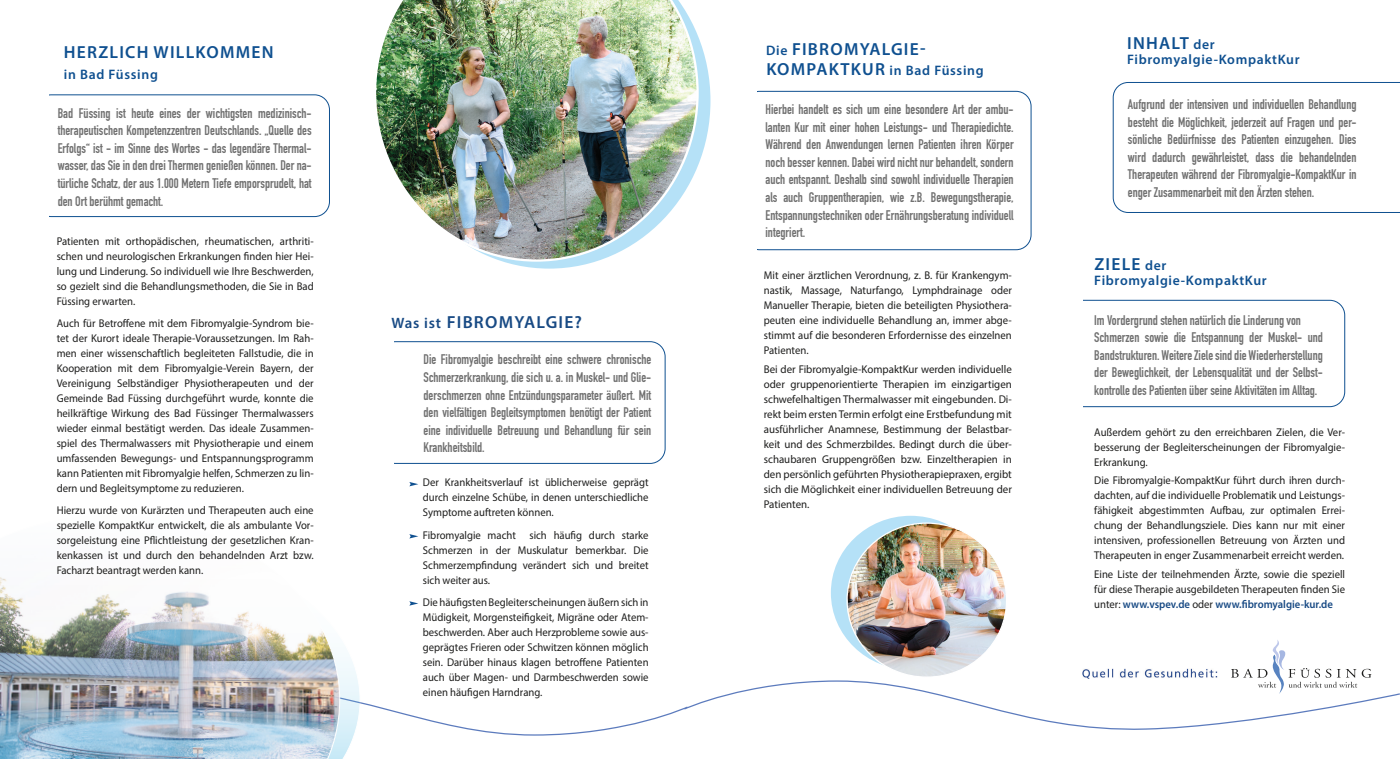
<style>
.page{position:relative;width:1400px;height:759px;background:#fff}
.page>*{position:absolute;margin:0;border:0;box-sizing:border-box;transform-origin:0 0}
.Ortschaften_Nummern{font:600 17.5px "Myriad Pro";letter-spacing:.07em;color:#0f5090}
.Ortschaften_Nummern-2{font:600 17.5px "Myriad Pro";letter-spacing:.07em;color:#184a84}
.Text_Kasten{font:700 13.75px/17.5px "DIN Condensed";color:#707070;text-align:justify;scale:.95 1}
.Adresse_Fließtext{font:700 13.75px/17.5px "DIN Condensed";color:#707070;text-align:justify;scale:.95 1}
.Ortschaften_Nummern-3{font:600 13.75px "Myriad Pro";letter-spacing:.05em;color:#0f5090}
.Adresse_Fließtext-2{font:11.25px/15px "Myriad Pro";color:#1d1d1c;text-align:justify;scale:.95 1}
.Adresse_Fließtext-3{font:11.25px/15px "Myriad Pro";color:#1d1d1c;text-align:justify}
.s1{font-size:15px}
.s2{font-size:13.75px}
.s3{font-size:17.5px}
.s4{font-weight:600;color:#184a84}
</style>
<div class="page">
<svg style="left:502px;top:39px;width:208px;height:229px"></svg>
<img style="left:376px;top:0;width:323px;height:261px">
<svg style="left:0;top:577px;width:340px;height:181px"></svg>
<img style="left:0;top:639px;width:1400px;height:97px">
<div style="left:831px;top:515px;width:159px;height:154px;background:#b5e1f7;border-radius:50%"></div>
<img style="left:847px;top:523px;width:159px;height:154px">
<svg style="left:409px;top:482px;width:9px;height:4px"></svg>
<svg style="left:409px;top:534px;width:9px;height:4px"></svg>
<svg style="left:409px;top:601px;width:9px;height:4px"></svg>
<div style="left:380px;top:341px;width:285px;height:122px;border:1px solid #0f5090;border-radius:15px"></div>
<div style="left:358px;top:338px;width:35px;height:136px;background:#fff"></div>
<svg style="left:1113px;top:82px;width:287px;height:131px"></svg>
<div style="left:1059px;top:300px;width:286px;height:107px;border:1px solid #0f5090;border-radius:15px"></div>
<div style="left:744px;top:91px;width:287px;height:159px;border:1px solid #0f5090;border-radius:15px"></div>
<div style="left:721px;top:82px;width:35px;height:183px;background:#fff"></div>
<div style="left:1047px;top:258px;width:35px;height:183px;background:#fff"></div>
<div style="left:36px;top:94px;width:294px;height:123px;border:1px solid #0f5090;border-radius:15px"></div>
<div style="left:12px;top:86px;width:37px;height:182px;background:#fff"></div>
<p class="Ortschaften_Nummern" style="left:64px;top:41px;width:211px">HERZLICH WILLKOMMEN</p>
<p class="Ortschaften_Nummern-3" style="left:64px;top:66px;width:96px">in Bad Füssing</p>
<p class="Text_Kasten" style="left:58px;top:104px;width:269px">Bad Füssing ist heute eines der wichtigsten medizinisch&shy;therapeutischen Kompetenzzentren Deutschlands. „Quelle des Erfolgs“ ist - im Sinne des Wortes - das legendäre Thermal&shy;wasser, das Sie in den drei Thermen genießen können. Der na&shy;türliche Schatz, der aus 1.000 Metern Tiefe emporsprudelt, hat den Ort berühmt gemacht.</p>
<p class="Adresse_Fließtext-2" style="left:57px;top:233px;width:272px">Patienten mit orthopädischen, rheumatischen, arthriti&shy;schen und neurologischen Erkrankungen finden hier Hei&shy;lung und Linderung. So individuell wie Ihre Beschwerden, so gezielt sind die Behandlungsmethoden, die Sie in Bad Füssing erwarten.</p>
<p class="Adresse_Fließtext-2" style="left:57px;top:315px;width:272px">Auch für Betroffene mit dem Fibromyalgie-Syndrom bie&shy;tet der Kurort ideale Therapie-Voraussetzungen. Im Rah&shy;men einer wissenschaftlich begleiteten Fallstudie, die in Kooperation mit dem Fibromyalgie-Verein Bayern, der Vereinigung Selbständiger Physiotherapeuten und der Gemeinde Bad Füssing durchgeführt wurde, konnte die heilkräftige Wirkung des Bad Füssinger Thermalwassers wieder einmal bestätigt werden. Das ideale Zusammen&shy;spiel des Thermalwassers mit Physiotherapie und einem umfassenden Bewegungs- und Entspannungsprogramm kann Patienten mit Fibromyalgie helfen, Schmerzen zu lin&shy;dern und Begleitsymptome zu reduzieren.</p>
<p class="Adresse_Fließtext-2" style="left:57px;top:502px;width:272px">Hierzu wurde von Kurärzten und Therapeuten auch eine spezielle KompaktKur entwickelt, die als ambulante Vor&shy;sorgeleistung eine Pflichtleistung der gesetzlichen Kran&shy;kenkassen ist und durch den behandelnden Arzt bzw.<br>Facharzt beantragt werden kann.</p>
<p class="Ortschaften_Nummern-2" style="left:392px;top:311px;width:192px"><span class="s1">Was ist</span> FIBROMYALGIE?</p>
<p class="Adresse_Fließtext" style="left:423px;top:350px;width:241px">Die Fibromyalgie beschreibt eine schwere chronische Schmerzerkrankung, die sich u. a. in Muskel- und Glie&shy;derschmerzen ohne Entzündungsparameter äußert. Mit den vielfältigen Begleitsymptomen benötigt der Patient eine individuelle Betreuung und Behandlung für sein Krankheitsbild.</p>
<p class="Adresse_Fließtext-2" style="left:423px;top:474px;width:239px">Der Krankheitsverlauf ist üblicherweise geprägt durch einzelne Schübe, in denen unterschiedliche Symptome auftreten können.</p>
<p class="Adresse_Fließtext-2" style="left:423px;top:527px;width:239px">Fibromyalgie macht sich häufig durch starke Schmerzen in der Muskulatur bemerkbar. Die Schmerzempfindung verändert sich und breitet sich weiter aus.</p>
<p class="Adresse_Fließtext-2" style="left:423px;top:594px;width:239px">Die häufigsten Begleiterscheinungen äußern sich in Müdigkeit, Morgensteifigkeit, Migräne oder Atem&shy;beschwerden. Aber auch Herzprobleme sowie aus&shy;geprägtes Frieren oder Schwitzen können möglich sein. Darüber hinaus klagen betroffene Patienten auch über Magen- und Darmbeschwerden sowie einen häufigen Harndrang.</p>
<p class="Ortschaften_Nummern" style="left:766px;top:38px;width:161px"><span class="s2">Die</span> FIBROMYALGIE-</p>
<p class="Ortschaften_Nummern-3" style="left:766px;top:62px;width:219px"><span class="s3">KOMPAKTKUR</span> in Bad Füssing</p>
<p class="Text_Kasten" style="left:765px;top:101px;width:263px">Hierbei handelt es sich um eine besondere Art der ambu&shy;lanten Kur mit einer hohen Leistungs- und Therapiedichte.<br>Während den Anwendungen lernen Patienten ihren Körper noch besser kennen. Dabei wird nicht nur behandelt, sondern auch entspannt. Deshalb sind sowohl individuelle Therapien als auch Gruppentherapien, wie z.B. Bewegungstherapie, Entspannungstechniken oder Ernährungsberatung individuell integriert.</p>
<p class="Adresse_Fließtext-2" style="left:764px;top:268px;width:263px">Mit einer ärztlichen Verordnung, z. B. für Krankengym&shy;nastik, Massage, Naturfango, Lymphdrainage oder Manueller Therapie, bieten die beteiligten Physiothera&shy;peuten eine individuelle Behandlung an, immer abge&shy;stimmt auf die besonderen Erfordernisse des einzelnen Patienten.</p>
<p class="Adresse_Fließtext-3" style="left:764px;top:361px;width:250px">Bei der Fibromyalgie-KompaktKur werden individuelle oder gruppenorientierte Therapien im einzigartigen schwefelhaltigen Thermalwasser mit eingebunden. Di&shy;rekt beim ersten Termin erfolgt eine Erstbefundung mit ausführlicher Anamnese, Bestimmung der Belastbar&shy;keit und des Schmerzbildes. Bedingt durch die über&shy;schaubaren Gruppengrößen bzw. Einzeltherapien in den persönlich geführten Physiotherapiepraxen, ergibt sich die Möglichkeit einer individuellen Betreuung der Patienten.</p>
<p class="Ortschaften_Nummern" style="left:1127px;top:32px;width:89px">INHALT <span class="s2">der</span></p>
<p class="Ortschaften_Nummern-3" style="left:1127px;top:51px;width:174px">Fibromyalgie-KompaktKur</p>
<p class="Text_Kasten" style="left:1128px;top:95px;width:242px">Aufgrund der intensiven und individuellen Behandlung besteht die Möglichkeit, jederzeit auf Fragen und per&shy;sönliche Bedürfnisse des Patienten einzugehen. Dies wird dadurch gewährleistet, dass die behandelnden Therapeuten während der Fibromyalgie-KompaktKur in enger Zusammenarbeit mit den Ärzten stehen.</p>
<p class="Ortschaften_Nummern" style="left:1094px;top:253px;width:74px">ZIELE <span class="s2">der</span></p>
<p class="Ortschaften_Nummern-3" style="left:1094px;top:272px;width:174px">Fibromyalgie-KompaktKur</p>
<p class="Text_Kasten" style="left:1094px;top:311px;width:219px">Im Vordergrund stehen natürlich die Linderung von</p>
<p class="Text_Kasten" style="left:1094px;top:328px;width:242px">Schmerzen sowie die Entspannung der Muskel- und Bandstrukturen. Weitere Ziele sind die Wiederherstellung der Beweglichkeit, der Lebensqualität und der Selbst&shy;kontrolle des Patienten über seine Aktivitäten im Alltag.</p>
<p class="Adresse_Fließtext-2" style="left:1094px;top:424px;width:265px">Außerdem gehört zu den erreichbaren Zielen, die Ver&shy;besserung der Begleiterscheinungen der Fibromyalgie-Erkrankung.</p>
<p class="Adresse_Fließtext-2" style="left:1094px;top:473px;width:265px">Die Fibromyalgie-KompaktKur führt durch ihren durch&shy;dachten, auf die individuelle Problematik und Leistungs&shy;fähigkeit abgestimmten Aufbau, zur optimalen Errei&shy;chung der Behandlungsziele. Dies kann nur mit einer intensiven, professionellen Betreuung von Ärzten und Therapeuten in enger Zusammenarbeit erreicht werden.</p>
<p class="Adresse_Fließtext-2" style="left:1094px;top:566px;width:265px">Eine Liste der teilnehmenden Ärzte, sowie die speziell für diese Therapie ausgebildeten Therapeuten finden Sie unter: <span class="s4">www.vspev.de</span> oder <span class="s4">www.fibromyalgie-kur.de</span></p>
</div>
